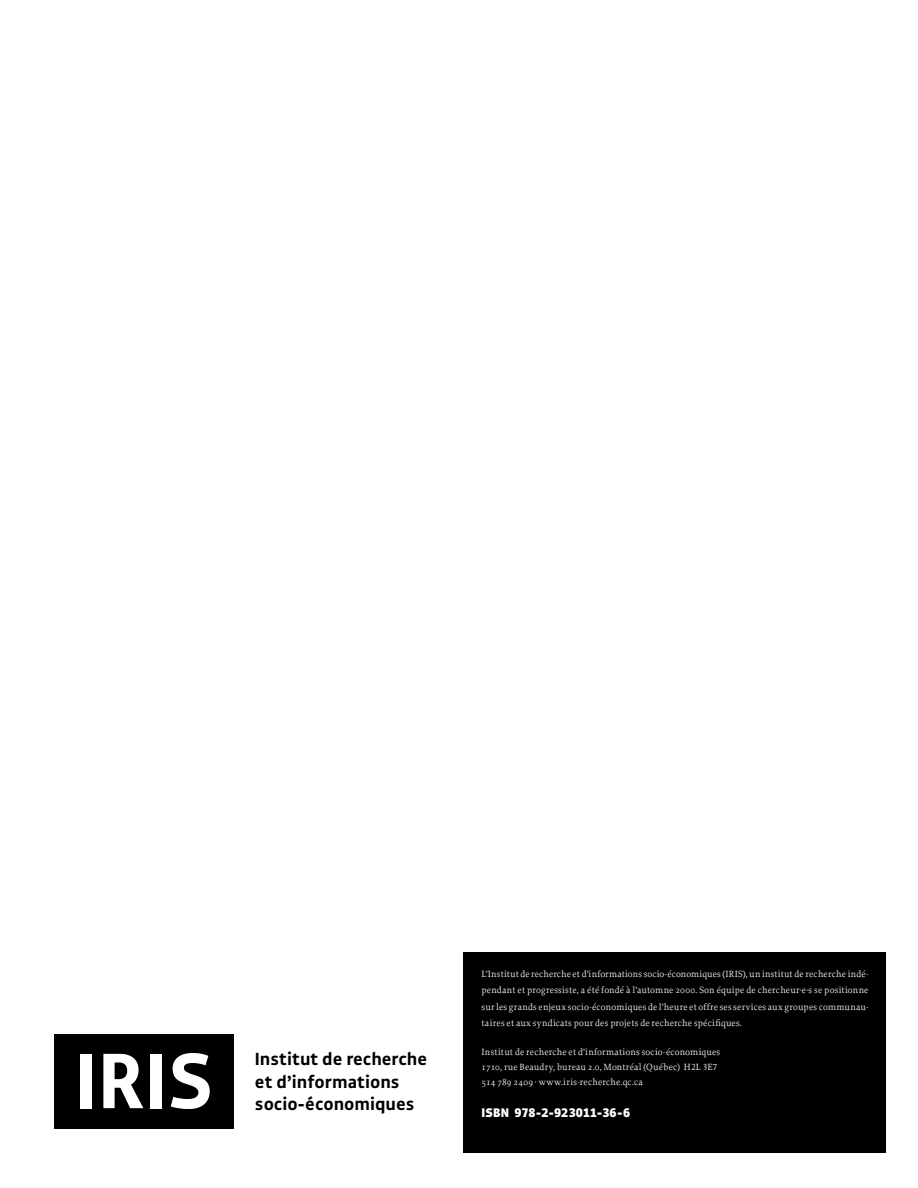
<style>
.page{position:relative;width:918px;height:1188px;background:#fff}
.page>*{position:absolute;margin:0;border:0;box-sizing:border-box;transform-origin:0 0}
.t1{font:700 19.05px/22.8px "Gak Sans";color:#000}
.t2{font:900 13.5px "Gak Sans";letter-spacing:.005em;color:#fff}
.t3{font:9.45px/16.5px "Proforma";letter-spacing:.025em;color:#fff;text-align:justify}
.s1{font-family:"Proforma Book SC"}
</style>
<div class="page">
<div style="left:464px;top:952px;width:422px;height:201px;background:#000"></div>
<div style="left:54px;top:1034px;width:180px;height:95px;background:#000"></div>
<div style="left:81px;top:1054px;width:11px;height:54px;background:#fff"></div>
<svg style="left:103px;top:1054px;width:40px;height:54px"></svg>
<div style="left:150px;top:1054px;width:12px;height:54px;background:#fff"></div>
<svg style="left:171px;top:1053px;width:39px;height:56px"></svg>
<h1 class="t1" style="left:255px;top:1047px;width:174px">Institut de recherche et d’informations socio-économiques</h1>
<p class="t3" style="left:482px;top:965px;width:389px">L’Institut de recherche et d’informations socio-économiques (IRIS), un institut de recherche indé&shy;pendant et progressiste, a été fondé à l’automne 2000. Son équipe de chercheur·e·s se positionne sur les grands enjeux socio-économiques de l’heure et offre ses services aux groupes communau&shy;taires et aux syndicats pour des projets de recherche spécifiques.</p>
<p class="t3" style="left:482px;top:1044px;width:240px;line-height:15px;text-align:left">Institut de recherche et d’informations socio-économiques<br>1710, rue Beaudry, bureau 2.0, Montréal (Québec) <span class="s1">H2L 3E7<br></span>514 789 2409 · www.iris-recherche.qc.ca</p>
<h2 class="t2" style="left:482px;top:1105px;width:150px">ISBN 978-2-923011-36-6</h2>
</div>
